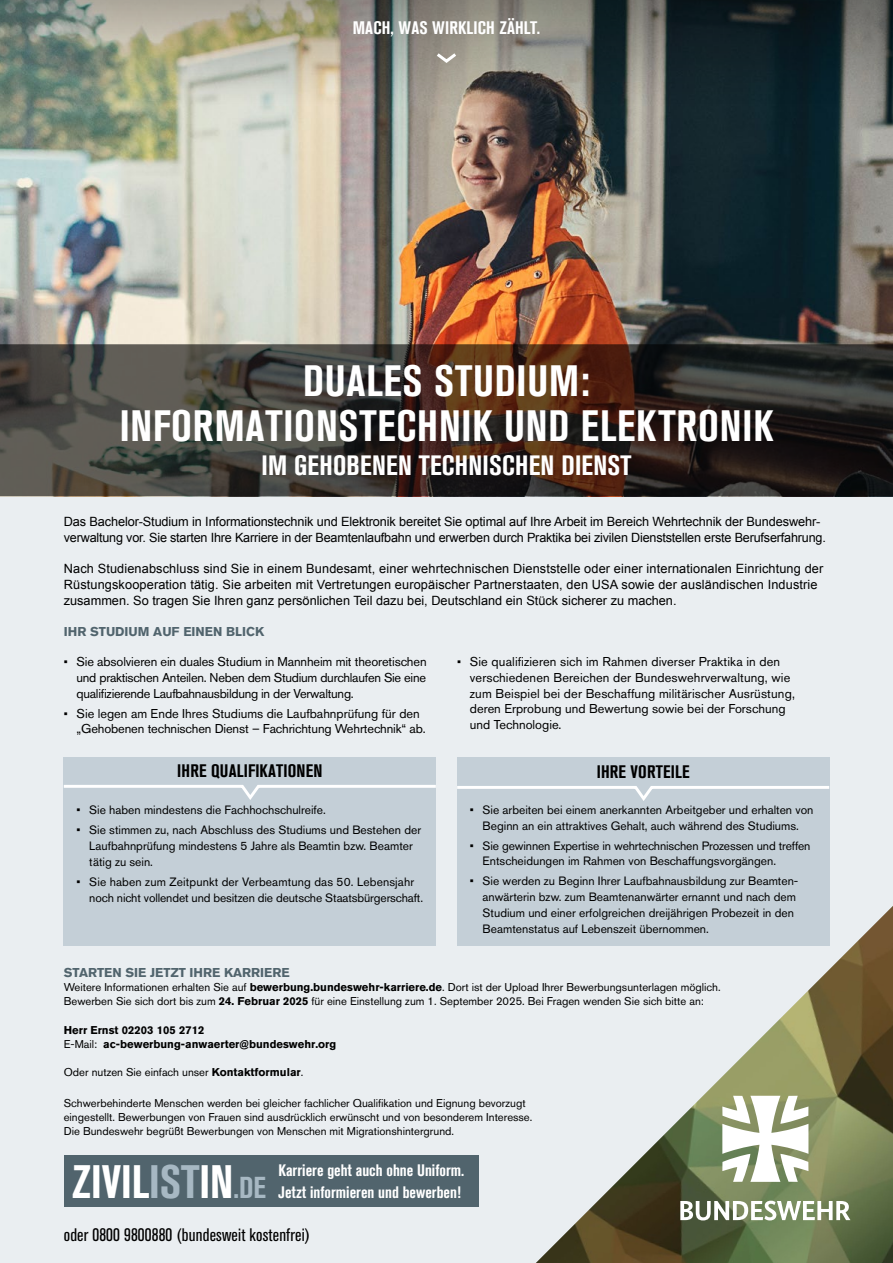
<style>
.page{position:relative;width:893px;height:1263px;background:#eaeef1}
.page>*{position:absolute;margin:0;border:0;box-sizing:border-box;transform-origin:0 0}
.t1{font:700 condensed 46.5px "Akzidenz Grotesk BQ";color:#fff}
.t2{font:700 condensed 43.5px/45px "Akzidenz Grotesk BQ";letter-spacing:.02em;color:#fff;text-align:center}
.t3{font:700 condensed 27.75px "Akzidenz Grotesk BQ";letter-spacing:.01em;color:#fff}
.t4{font:condensed 18px "Akzidenz Grotesk BQ";letter-spacing:.01em;color:#000}
.t5{font:700 condensed 18px "Akzidenz Grotesk BQ";letter-spacing:.01em;color:#000}
.t6{font:700 condensed 18px "Akzidenz Grotesk BQ";letter-spacing:.01em;color:#fff}
.t7{font:700 condensed 16.5px/21.9px "Akzidenz Grotesk BQ";color:#fff}
.t8{font:12.75px/15.8px "Arial";color:#000}
.t9{font:12.75px/15.8px "Akzidenz Grotesk BQ";color:#000}
.t10{font:700 12.75px "Akzidenz Grotesk BQ";color:#51646d}
.t11{font:12px/15.8px "Akzidenz Grotesk BQ";color:#000}
.t12{font:11.25px/14.2px "Akzidenz Grotesk BQ";color:#000}
.t13{font:700 11.25px/14.2px "Akzidenz Grotesk BQ";color:#000}
.s1{font-size:12px}
.s2{font-weight:700}
.s3{font-weight:400}
.s4{color:#a7b8c3}
.s5{font-size:30px;color:#a7b8c3}
</style>
<div class="page">
<img style="left:536px;top:906px;width:357px;height:357px">
<img style="left:0;top:132px;width:893px;height:212px">
<img style="left:0;top:0;width:893px;height:132px">
<svg style="left:433px;top:50px;width:26px;height:15px"></svg>
<svg style="left:0;top:344px;width:893px;height:152px;background:#3b322b"></svg>
<div style="left:64px;top:1156px;width:414px;height:51px;background:#51646d"></div>
<svg style="left:680px;top:1201px;width:170px;height:19px;background:#b3bca8"></svg>
<svg style="left:722px;top:1096px;width:86px;height:86px;background:#d0d5c4"></svg>
<div style="left:64px;top:756px;width:372px;height:189px;background:#c4cfd7"></div>
<svg style="left:63px;top:783px;width:373px;height:19px"></svg>
<div style="left:457px;top:756px;width:372px;height:189px;background:#c4cfd7"></div>
<svg style="left:457px;top:784px;width:373px;height:20px"></svg>
<h3 class="t6" style="left:353px;top:17px;width:189px">MACH, WAS WIRKLICH ZÄHLT.</h3>
<h2 class="t2" style="left:120px;top:359px;width:655px">DUALES STUDIUM:<br>INFORMATIONSTECHNIK UND ELEKTRONIK</h2>
<h3 class="t3" style="left:261px;top:449px;width:372px">IM GEHOBENEN TECHNISCHEN DIENST</h3>
<p class="t8" style="left:64px;top:513px;width:764px">Das Bachelor-Studium in Informationstechnik und Elektronik bereitet Sie optimal auf Ihre Arbeit im Bereich Wehrtechnik der Bundeswehr&shy;verwaltung vor. Sie starten Ihre Karriere in der Beamtenlaufbahn und erwerben durch Praktika bei zivilen Dienststellen erste Berufserfahrung.</p>
<p class="t8" style="left:64px;top:561px;width:761px">Nach Studienabschluss sind Sie in einem Bundesamt, einer wehrtechnischen Dienststelle oder einer internationalen Einrichtung der<br>Rüstungskooperation tätig. Sie arbeiten mit Vertretungen europäischer Partnerstaaten, den USA sowie der ausländischen Industrie zusammen. So tragen Sie Ihren ganz persönlichen Teil dazu bei, Deutschland ein Stück sicherer zu machen.</p>
<p class="t10" style="left:64px;top:624px;width:202px">IHR STUDIUM AUF EINEN BLICK</p>
<p class="t9" style="left:77px;top:654px;width:352px;text-align:justify;text-indent:-13px"><span class="s1">•</span> Sie absolvieren ein duales Studium in Mannheim mit theoretischen und praktischen Anteilen. Neben dem Studium durchlaufen Sie eine qualifizierende Laufbahnausbildung in der Verwaltung.</p>
<p class="t9" style="left:77px;top:705px;width:351px;text-indent:-13px"><span class="s1">•</span> Sie legen am Ende Ihres Studiums die Laufbahnprüfung für den „Gehobenen technischen Dienst – Fachrichtung Wehrtechnik“ ab.</p>
<p class="t9" style="left:470px;top:654px;width:327px;text-indent:-13px"><span class="s1">•</span> Sie qualifizieren sich im Rahmen diverser Praktika in den verschiedenen Bereichen der Bundeswehrverwaltung, wie zum Beispiel bei der Beschaffung militärischer Ausrüstung, deren Erprobung und Bewertung sowie bei der Forschung und Technologie.</p>
<h3 class="t5" style="left:177px;top:760px;width:147px">IHRE QUALIFIKATIONEN</h3>
<p class="t11" style="left:77px;top:802px;width:251px">• Sie haben mindestens die Fachhochschulreife.</p>
<p class="t11" style="left:89px;top:822px;width:333px;text-indent:-13px">• Sie stimmen zu, nach Abschluss des Studiums und Bestehen der<br>Laufbahnprüfung mindestens 5 Jahre als Beamtin bzw. Beamter tätig zu sein.</p>
<p class="t11" style="left:89px;top:874px;width:335px;text-indent:-13px">• Sie haben zum Zeitpunkt der Verbeamtung das 50. Lebensjahr noch nicht vollendet und besitzen die deutsche Staatsbürgerschaft.</p>
<h3 class="t5" style="left:597px;top:761px;width:94px">IHRE VORTEILE</h3>
<p class="t11" style="left:470px;top:802px;width:345px;text-align:center">• Sie arbeiten bei einem anerkannten Arbeitgeber und erhalten von<br>Beginn an ein attraktives Gehalt, auch während des Studiums.</p>
<p class="t11" style="left:483px;top:837px;width:329px;text-indent:-13px">• Sie gewinnen Expertise in wehrtechnischen Prozessen und treffen<br>Entscheidungen im Rahmen von Beschaffungsvorgängen.</p>
<p class="t11" style="left:483px;top:873px;width:317px;text-indent:-13px">• Sie werden zu Beginn Ihrer Laufbahnausbildung zur Beamten&shy;anwärterin bzw. zum Beamtenanwärter ernannt und nach dem Studium und einer erfolgreichen dreijährigen Probezeit in den Beamtenstatus auf Lebenszeit übernommen.</p>
<p class="t10" style="left:64px;top:965px;width:227px">STARTEN SIE JETZT IHRE KARRIERE</p>
<p class="t12" style="left:64px;top:980px;width:658px">Weitere Informationen erhalten Sie auf <span class="s2">bewerbung.bundeswehr-karriere.de</span>. Dort ist der Upload Ihrer Bewerbungsunterlagen möglich.<br>Bewerben Sie sich dort bis zum <span class="s2">24. Februar 2025</span> für eine Einstellung zum 1. September 2025. Bei Fragen wenden Sie sich bitte an:</p>
<p class="t13" style="left:64px;top:1023px;width:274px">Herr Ernst 02203 105 2712<br><span class="s3">E-Mail:</span> ac-bewerbung-anwaerter@bundeswehr.org</p>
<p class="t12" style="left:64px;top:1065px;width:241px">Oder nutzen Sie einfach unser <span class="s2">Kontaktformular</span>.</p>
<p class="t12" style="left:64px;top:1095px;width:470px">Schwerbehinderte Menschen werden bei gleicher fachlicher Qualifikation und Eignung bevorzugt eingestellt. Bewerbungen von Frauen sind ausdrücklich erwünscht und von besonderem Interesse.<br>Die Bundeswehr begrüßt Bewerbungen von Menschen mit Migrationshintergrund.</p>
<h1 class="t1" style="left:72px;top:1155px;width:196px">ZIVIL<span class="s4">IST</span>IN<span class="s5">.DE</span></h1>
<h3 class="t7" style="left:279px;top:1159px;width:187px">Karriere geht auch ohne Uniform.<br>Jetzt informieren und bewerben!</h3>
<h3 class="t4" style="left:64px;top:1224px;width:248px">oder 0800 9800880 (bundesweit kostenfrei)</h3>
</div>
